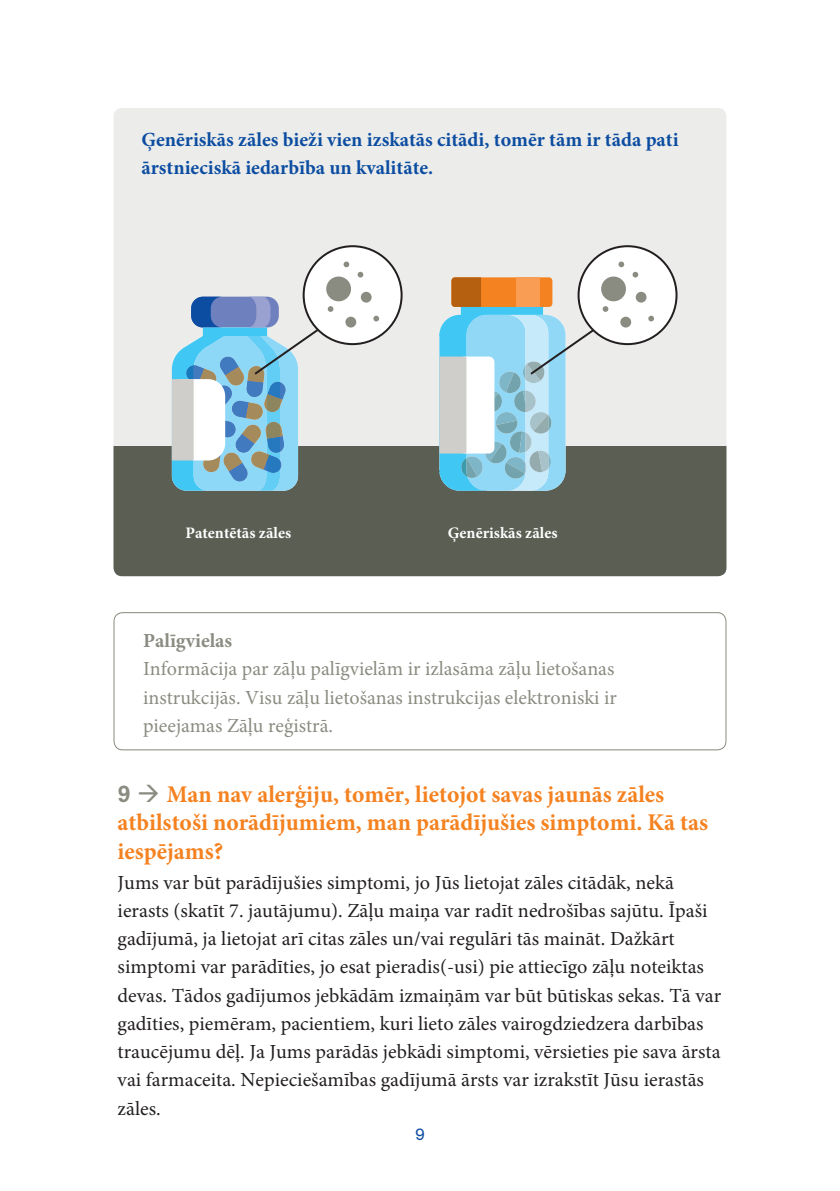
<style>
.page{position:relative;width:840px;height:1191px;background:#fff}
.page>*{position:absolute;margin:0;border:0;box-sizing:border-box;transform-origin:0 0}
._01___platte_tekst{font:700 24px/28.2px "Minion Pro";color:#f58220}
._01___platte_tekst-2{font:20px/28.2px "Minion Pro";color:#231f20}
.t1{font:20px/28.4px "Minion Pro";color:#8a8c81}
.t2{font:700 20px/28.2px "Minion Pro";color:#0d4da1}
.t3{font:17px "Akzidenz Grotesk BE";color:#0d4da1}
.t4{font:700 16px "Minion Pro";color:#fff}
.s1{font-weight:700}
.s2{font-family:"Akzidenz Grotesk BE";font-weight:500;color:#8a8c81}
.s3{color:#8a8c81}
</style>
<div class="page">
<div style="left:113px;top:108px;width:613px;height:468px;background:#ecedeb;border-radius:9px"></div>
<div style="left:113px;top:446px;width:613px;height:130px;background:#5a5e53"></div>
<svg style="left:172px;top:245px;width:230px;height:246px"></svg>
<svg style="left:439px;top:245px;width:238px;height:246px"></svg>
<div style="left:113px;top:612px;width:613px;height:138px;border:1px solid #8a8c81;border-radius:9px"></div>
<p class="t2" style="left:141px;top:125px;width:538px">Ģenēriskās zāles bieži vien izskatās citādi, tomēr tām ir tāda pati ārstnieciskā iedarbība un kvalitāte.</p>
<p class="t4" style="left:185px;top:521px;width:107px">Patentētās zāles</p>
<p class="t4" style="left:447px;top:521px;width:111px">Ģenēriskās zāles</p>
<p class="t1" style="left:143px;top:626px;width:475px"><span class="s1">Palīgvielas<br></span>Informācija par zāļu palīgvielām ir izlasāma zāļu lietošanas instrukcijās. Visu zāļu lietošanas instrukcijas elektroniski ir pieejamas Zāļu reģistrā.</p>
<p class="_01___platte_tekst" style="left:118px;top:780px;width:591px"><span class="s2">9</span> <span class="s3">→</span> Man nav alerģiju, tomēr, lietojot savas jaunās zāles atbilstoši norādījumiem, man parādījušies simptomi. Kā tas iespējams?</p>
<p class="_01___platte_tekst-2" style="left:118px;top:868px;width:604px">Jums var būt parādījušies simptomi, jo Jūs lietojat zāles citādāk, nekā ierasts (skatīt 7. jautājumu). Zāļu maiņa var radīt nedrošības sajūtu. Īpaši gadījumā, ja lietojat arī citas zāles un/vai regulāri tās maināt. Dažkārt simptomi var parādīties, jo esat pieradis(-usi) pie attiecīgo zāļu noteiktas devas. Tādos gadījumos jebkādām izmaiņām var būt būtiskas sekas. Tā var gadīties, piemēram, pacientiem, kuri lieto zāles vairogdziedzera darbības traucējumu dēļ. Ja Jums parādās jebkādi simptomi, vērsieties pie sava ārsta vai farmaceita. Nepieciešamības gadījumā ārsts var izrakstīt Jūsu ierastās zāles.</p>
<p class="t3" style="left:415px;top:1124px;width:11px">9</p>
</div>
